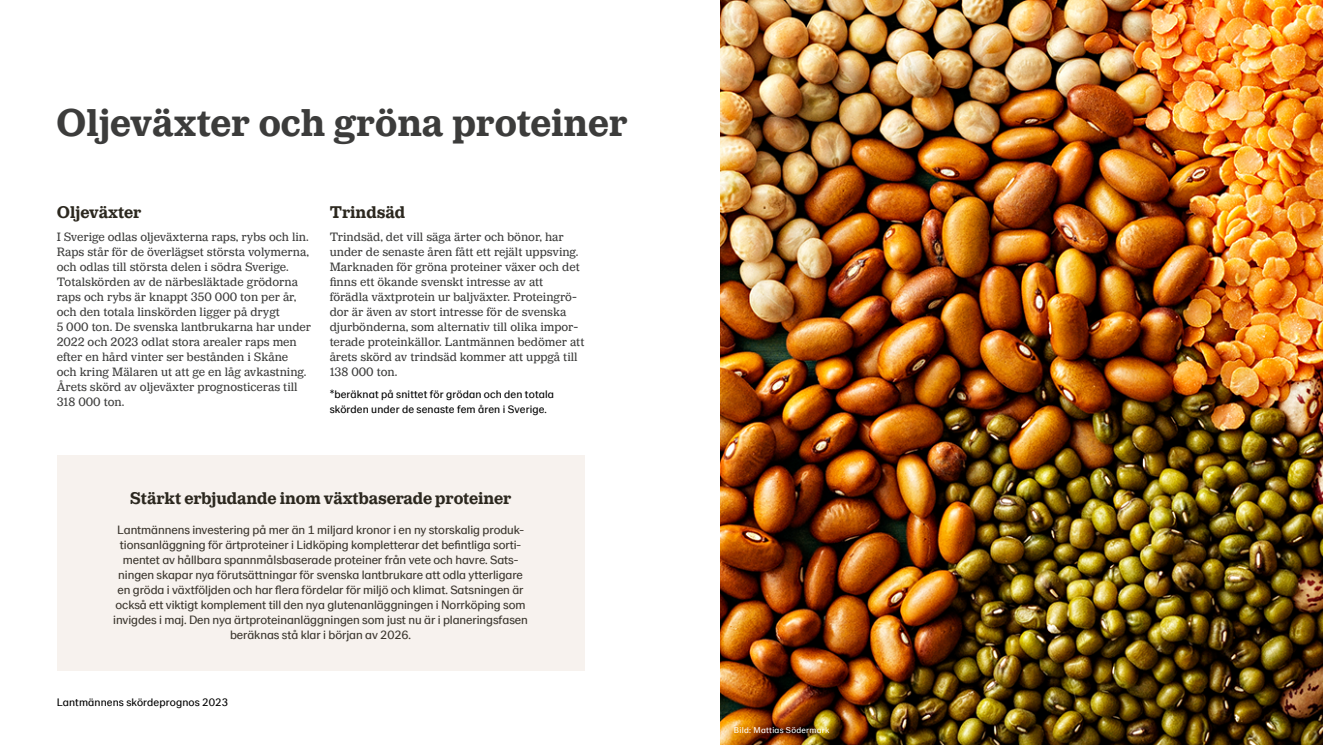
<style>
.page{position:relative;width:1323px;height:745px;background:#fff}
.page>*{position:absolute;margin:0;border:0;box-sizing:border-box;transform-origin:0 0}
.t1{font:700 40px "LM Serif Office";color:#3c3c3b}
.t2{font:700 17.5px "LM Serif Office";letter-spacing:-.005em;color:#2c281f}
.t3{font:12.5px/15px "LM Serif Office";color:#3c3c3b}
.t4{font:12.5px/15px "LM Sans Office";letter-spacing:-.005em;color:#3b362e;text-align:center}
.t5{font:11.25px/15px "LM Sans Office";letter-spacing:.01em;color:#000}
.t6{font:8.75px "LM Sans Office";letter-spacing:.03em;color:#fff}
</style>
<div class="page">
<img style="left:720px;top:0;width:603px;height:744px">
<div style="left:57px;top:454px;width:527px;height:216px;background:#f7f2ee"></div>
<h1 class="t1" style="left:56px;top:100px;width:573px">Oljeväxter och gröna proteiner</h1>
<h2 class="t2" style="left:57px;top:203px;width:86px">Oljeväxter</h2>
<p class="t3" style="left:57px;top:229px;width:256px">I Sverige odlas oljeväxterna raps, rybs och lin.<br>Raps står för de överlägset största volymerna, och odlas till största delen i södra Sverige.<br>Totalskörden av de närbesläktade grödorna raps och rybs är knappt 350 000 ton per år, och den totala linskörden ligger på drygt<br>5 000 ton. De svenska lantbrukarna har under 2022 och 2023 odlat stora arealer raps men efter en hård vinter ser bestånden i Skåne och kring Mälaren ut att ge en låg avkastning.<br>Årets skörd av oljeväxter prognosticeras till 318 000 ton.</p>
<h2 class="t2" style="left:330px;top:203px;width:77px">Trindsäd</h2>
<p class="t3" style="left:330px;top:229px;width:256px">Trindsäd, det vill säga ärter och bönor, har under de senaste åren fått ett rejält uppsving.<br>Marknaden för gröna proteiner växer och det finns ett ökande svenskt intresse av att förädla växtprotein ur baljväxter. Proteingrö&shy;dor är även av stort intresse för de svenska djurbönderna, som alternativ till olika impor&shy;terade proteinkällor. Lantmännen bedömer att årets skörd av trindsäd kommer att uppgå till 138 000 ton.</p>
<p class="t5" style="left:330px;top:387px;width:226px">*beräknat på snittet för grödan och den totala skörden under de senaste fem åren i Sverige.</p>
<h2 class="t2" style="left:130px;top:488px;width:383px">Stärkt erbjudande inom växtbaserade proteiner</h2>
<p class="t4" style="left:113px;top:521px;width:416px">Lantmännens investering på mer än 1 miljard kronor i en ny storskalig produk&shy;tionsanläggning för ärtproteiner i Lidköping kompletterar det befintliga sorti&shy;mentet av hållbara spannmålsbaserade proteiner från vete och havre. Sats&shy;ningen skapar nya förutsättningar för svenska lantbrukare att odla ytterligare en gröda i växtföljden och har flera fördelar för miljö och klimat. Satsningen är också ett viktigt komplement till den nya glutenanläggningen i Norrköping som invigdes i maj. Den nya ärtproteinanläggningen som just nu är i planeringsfasen beräknas stå klar i början av 2026.</p>
<p class="t5" style="left:57px;top:694px;width:173px">Lantmännens skördeprognos 2023</p>
<p class="t6" style="left:734px;top:724px;width:97px">Bild: Mattias Södermark</p>
</div>
